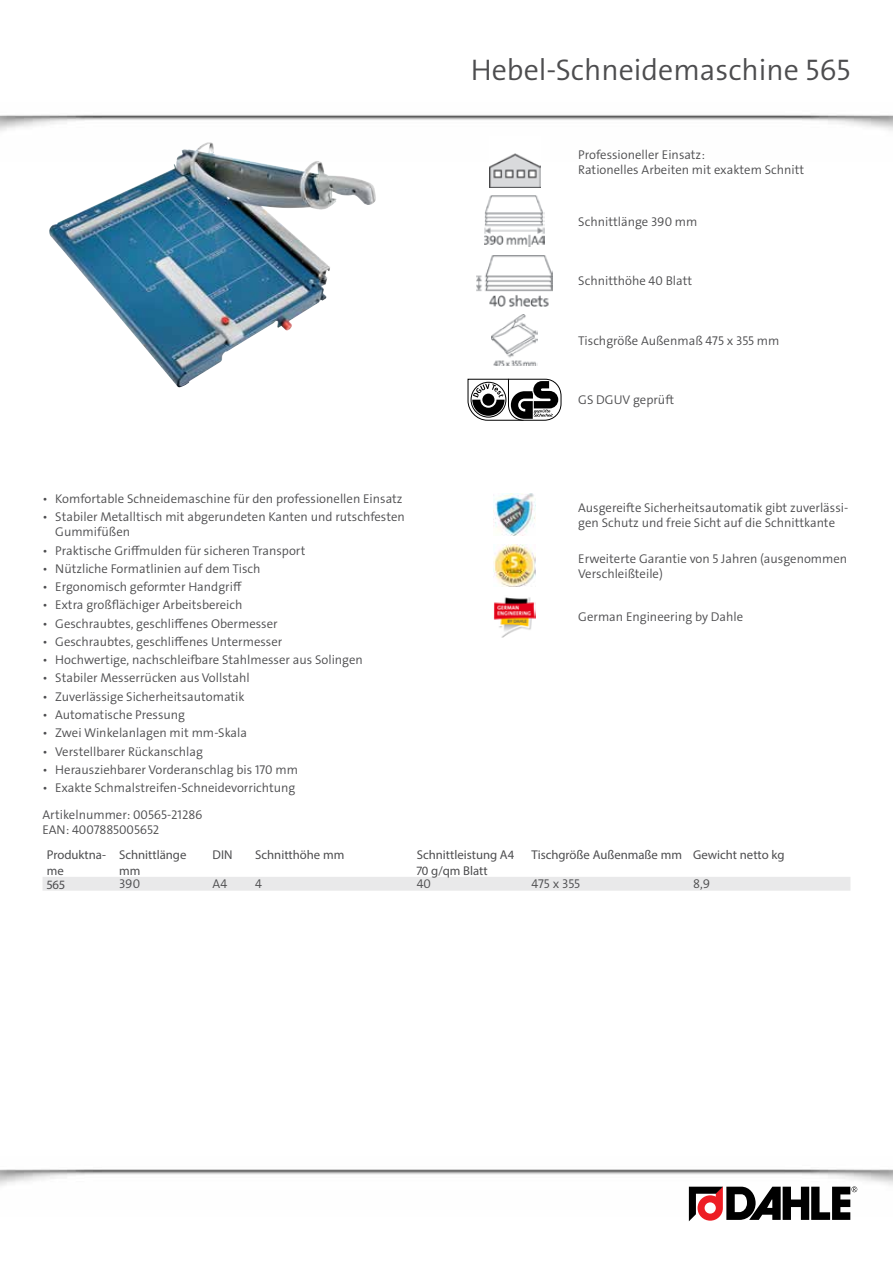
<style>
.page{position:relative;width:893px;height:1263px;background:#fff}
.page>*{position:absolute;margin:0;border:0;box-sizing:border-box;transform-origin:0 0}
.t1{font:300 30px "The Sans Os F";color:#4d4d4f}
.t2{font:300 12.75px/15.3px "The Sans Os F";color:#4d4d4f}
.t3{font:12.75px/15.3px "Myriad Pro";color:#4d4d4f}
</style>
<div class="page">
<img style="left:0;top:114px;width:893px;height:17px">
<svg style="left:689px;top:1186px;width:168px;height:35px"></svg>
<img style="left:49px;top:142px;width:327px;height:246px">
<img style="left:489px;top:153px;width:51px;height:34px">
<img style="left:485px;top:196px;width:59px;height:51px">
<img style="left:477px;top:255px;width:75px;height:51px">
<img style="left:492px;top:315px;width:45px;height:51px">
<svg style="left:468px;top:379px;width:93px;height:41px"></svg>
<img style="left:493px;top:493px;width:43px;height:43px">
<img style="left:493px;top:544px;width:43px;height:43px">
<img style="left:493px;top:597px;width:43px;height:41px">
<div style="left:43px;top:877px;width:807px;height:14px;background:#e9e9ea"></div>
<h1 class="t1" style="left:471px;top:50px;width:381px">Hebel-Schneidemaschine 565</h1>
<p class="t2" style="left:578px;top:147px;width:227px">Professioneller Einsatz:<br>Rationelles Arbeiten mit exaktem Schnitt</p>
<p class="t2" style="left:578px;top:214px;width:121px">Schnittlänge 390 mm</p>
<p class="t2" style="left:578px;top:273px;width:115px">Schnitthöhe 40 Blatt</p>
<p class="t2" style="left:578px;top:333px;width:203px">Tischgröße Außenmaß 475 x 355 mm</p>
<p class="t2" style="left:43px;top:491px;width:361px">• Komfortable Schneidemaschine für den professionellen Einsatz</p>
<p class="t2" style="left:55px;top:509px;width:351px;text-indent:-13px">• Stabiler Metalltisch mit abgerundeten Kanten und rutschfesten<br>Gummifüßen</p>
<p class="t2" style="left:43px;top:543px;width:264px">• Praktische Griffmulden für sicheren Transport</p>
<p class="t2" style="left:43px;top:561px;width:220px">• Nützliche Formatlinien auf dem Tisch</p>
<p class="t2" style="left:43px;top:579px;width:201px">• Ergonomisch geformter Handgriff</p>
<p class="t2" style="left:43px;top:597px;width:202px">• Extra großflächiger Arbeitsbereich</p>
<p class="t2" style="left:43px;top:616px;width:237px">• Geschraubtes, geschliffenes Obermesser</p>
<p class="t2" style="left:43px;top:634px;width:241px">• Geschraubtes, geschliffenes Untermesser</p>
<p class="t2" style="left:43px;top:652px;width:322px">• Hochwertige, nachschleifbare Stahlmesser aus Solingen</p>
<p class="t2" style="left:43px;top:671px;width:209px">• Stabiler Messerrücken aus Vollstahl</p>
<p class="t2" style="left:43px;top:689px;width:204px">• Zuverlässige Sicherheitsautomatik</p>
<p class="t2" style="left:43px;top:707px;width:144px">• Automatische Pressung</p>
<p class="t2" style="left:43px;top:725px;width:206px">• Zwei Winkelanlagen mit mm-Skala</p>
<p class="t2" style="left:43px;top:744px;width:162px">• Verstellbarer Rückanschlag</p>
<p class="t2" style="left:43px;top:762px;width:257px">• Herausziehbarer Vorderanschlag bis 170 mm</p>
<p class="t2" style="left:43px;top:775px;width:254px;line-height:26.5px">• Exakte Schmalstreifen-Schneidevorrichtung<br>Artikelnummer: 00565-21286</p>
<p class="t2" style="left:43px;top:822px;width:118px">EAN: 4007885005652</p>
<p class="t2" style="left:578px;top:393px;width:97px">GS DGUV geprüft</p>
<p class="t2" style="left:578px;top:500px;width:271px">Ausgereifte Sicherheitsautomatik gibt zuverlässi&shy;gen Schutz und freie Sicht auf die Schnittkante</p>
<p class="t2" style="left:578px;top:551px;width:270px">Erweiterte Garantie von 5 Jahren (ausgenommen<br>Verschleißteile)</p>
<p class="t2" style="left:578px;top:609px;width:166px">German Engineering by Dahle</p>
<p class="t3" style="left:47px;top:847px;width:61px">Produktna&shy;me</p>
<p class="t3" style="left:119px;top:847px;width:69px">Schnittlänge mm</p>
<p class="t3" style="left:213px;top:847px;width:21px">DIN</p>
<p class="t3" style="left:255px;top:847px;width:91px">Schnitthöhe mm</p>
<p class="t3" style="left:417px;top:847px;width:99px">Schnittleistung A4<br>70 g/qm Blatt</p>
<p class="t3" style="left:532px;top:847px;width:254px">Tischgröße Außenmaße mm Gewicht netto kg</p>
<p class="t3" style="left:47px;top:876px;width:20px">565</p>
<p class="t2" style="left:119px;top:876px;width:23px">390</p>
<p class="t2" style="left:213px;top:876px;width:16px">A4</p>
<p class="t2" style="left:255px;top:876px;width:8px">4</p>
<p class="t2" style="left:417px;top:876px;width:16px">40</p>
<p class="t2" style="left:532px;top:876px;width:50px">475 x 355</p>
<p class="t2" style="left:693px;top:876px;width:19px">8,9</p>
</div>
